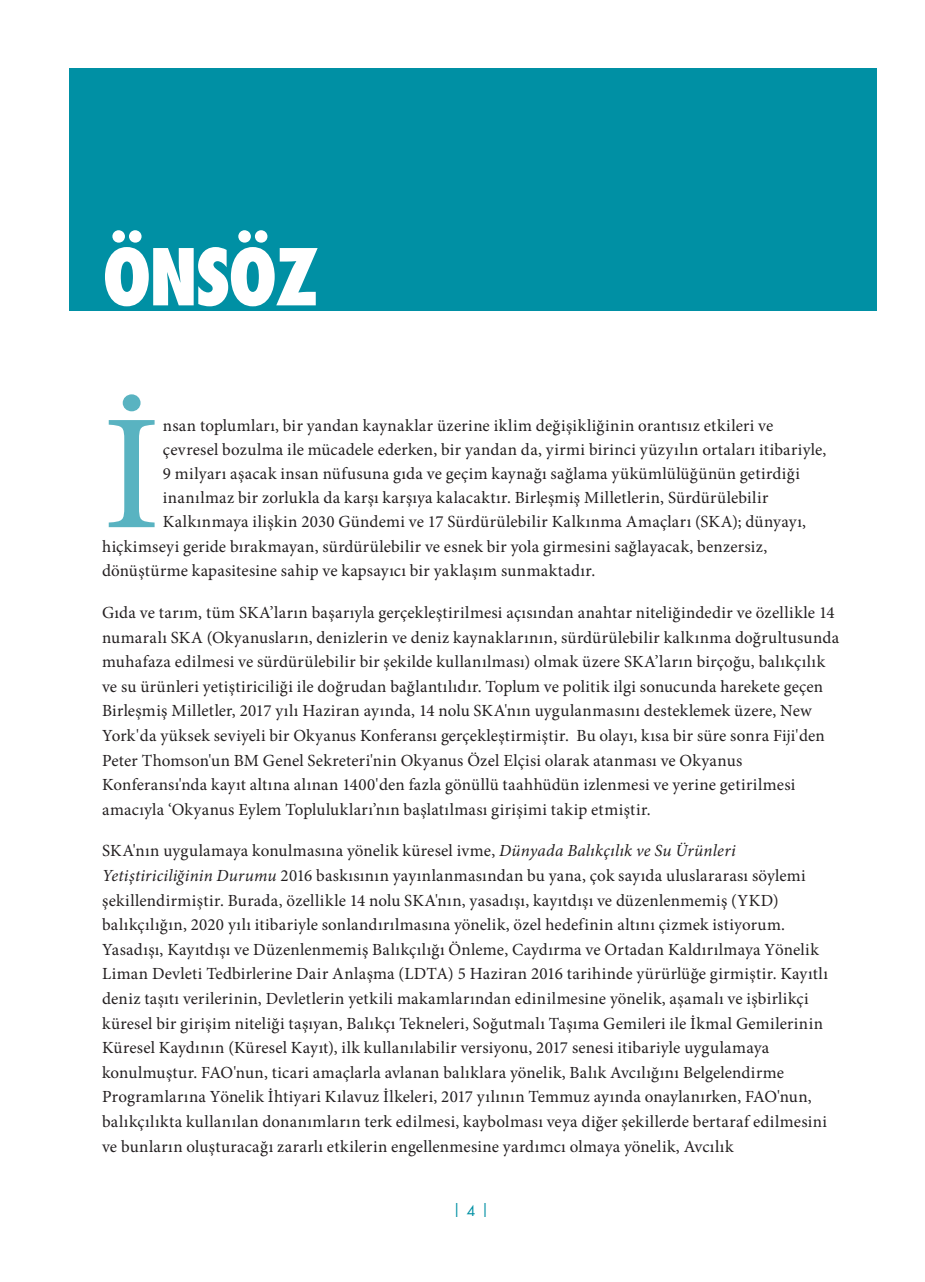
<style>
.page{position:relative;width:925px;height:1282px;background:#fff}
.page>*{position:absolute;margin:0;border:0;box-sizing:border-box;transform-origin:0 0}
.t1{font:164.6px "Minion Pro";color:#59b3c1;scale:1.05 1}
.t2{font:76px "Futura Cond Black Tr";letter-spacing:-.04em;color:#fff}
.t3{font:17px/24.6px "Minion Pro";letter-spacing:.02em;color:#231f20}
.t4{font:14px "Futura Std";color:#0090a4}
.s1{font-style:italic}
</style>
<div class="page">
<div style="left:69px;top:68px;width:807px;height:243px;background:#0090a4"></div>
<h2 class="t2" style="left:102px;top:228px;width:219px">ÖNSÖZ</h2>
<h1 class="t1" style="left:102px;top:364px;width:58px">İ</h1>
<p class="t3" style="left:163px;top:413px;width:611px">nsan toplumları, bir yandan kaynaklar üzerine iklim değişikliğinin orantısız etkileri ve</p>
<p class="t3" style="left:163px;top:437px;width:664px">çevresel bozulma ile mücadele ederken, bir yandan da, yirmi birinci yüzyılın ortaları itibariyle,</p>
<p class="t3" style="left:163px;top:461px;width:638px">9 milyarı aşacak insan nüfusuna gıda ve geçim kaynağı sağlama yükümlülüğünün getirdiği</p>
<p class="t3" style="left:163px;top:485px;width:606px">inanılmaz bir zorlukla da karşı karşıya kalacaktır. Birleşmiş Milletlerin, Sürdürülebilir</p>
<p class="t3" style="left:163px;top:509px;width:644px">Kalkınmaya ilişkin 2030 Gündemi ve 17 Sürdürülebilir Kalkınma Amaçları (SKA); dünyayı,</p>
<p class="t3" style="left:102px;top:534px;width:666px">hiçkimseyi geride bırakmayan, sürdürülebilir ve esnek bir yola girmesini sağlayacak, benzersiz,</p>
<p class="t3" style="left:102px;top:558px;width:494px">dönüştürme kapasitesine sahip ve kapsayıcı bir yaklaşım sunmaktadır.</p>
<p class="t3" style="left:102px;top:600px;width:738px">Gıda ve tarım, tüm SKA’ların başarıyla gerçekleştirilmesi açısından anahtar niteliğindedir ve özellikle 14 numaralı SKA (Okyanusların, denizlerin ve deniz kaynaklarının, sürdürülebilir kalkınma doğrultusunda muhafaza edilmesi ve sürdürülebilir bir şekilde kullanılması) olmak üzere SKA’ların birçoğu, balıkçılık ve su ürünleri yetiştiriciliği ile doğrudan bağlantılıdır. Toplum ve politik ilgi sonucunda harekete geçen Birleşmiş Milletler, 2017 yılı Haziran ayında, 14 nolu SKA'nın uygulanmasını desteklemek üzere, New York'da yüksek seviyeli bir Okyanus Konferansı gerçekleştirmiştir. Bu olayı, kısa bir süre sonra Fiji'den Peter Thomson'un BM Genel Sekreteri'nin Okyanus Özel Elçisi olarak atanması ve Okyanus Konferansı'nda kayıt altına alınan 1400'den fazla gönüllü taahhüdün izlenmesi ve yerine getirilmesi amacıyla ‘Okyanus Eylem Toplulukları’nın başlatılması girişimi takip etmiştir.</p>
<p class="t3" style="left:102px;top:838px;width:727px">SKA'nın uygulamaya konulmasına yönelik küresel ivme, <span class="s1">Dünyada Balıkçılık ve Su Ürünleri Yetiştiriciliğinin Durumu</span> 2016 baskısının yayınlanmasından bu yana, çok sayıda uluslararası söylemi şekillendirmiştir. Burada, özellikle 14 nolu SKA'nın, yasadışı, kayıtdışı ve düzenlenmemiş (YKD) balıkçılığın, 2020 yılı itibariyle sonlandırılmasına yönelik, özel hedefinin altını çizmek istiyorum.<br>Yasadışı, Kayıtdışı ve Düzenlenmemiş Balıkçılığı Önleme, Caydırma ve Ortadan Kaldırılmaya Yönelik Liman Devleti Tedbirlerine Dair Anlaşma (LDTA) 5 Haziran 2016 tarihinde yürürlüğe girmiştir. Kayıtlı deniz taşıtı verilerinin, Devletlerin yetkili makamlarından edinilmesine yönelik, aşamalı ve işbirlikçi küresel bir girişim niteliği taşıyan, Balıkçı Tekneleri, Soğutmalı Taşıma Gemileri ile İkmal Gemilerinin Küresel Kaydının (Küresel Kayıt), ilk kullanılabilir versiyonu, 2017 senesi itibariyle uygulamaya konulmuştur. FAO'nun, ticari amaçlarla avlanan balıklara yönelik, Balık Avcılığını Belgelendirme Programlarına Yönelik İhtiyari Kılavuz İlkeleri, 2017 yılının Temmuz ayında onaylanırken, FAO'nun, balıkçılıkta kullanılan donanımların terk edilmesi, kaybolması veya diğer şekillerde bertaraf edilmesini ve bunların oluşturacağı zararlı etkilerin engellenmesine yardımcı olmaya yönelik, Avcılık</p>
<p class="t4" style="left:453px;top:1199px;width:38px">| 4 |</p>
</div>
